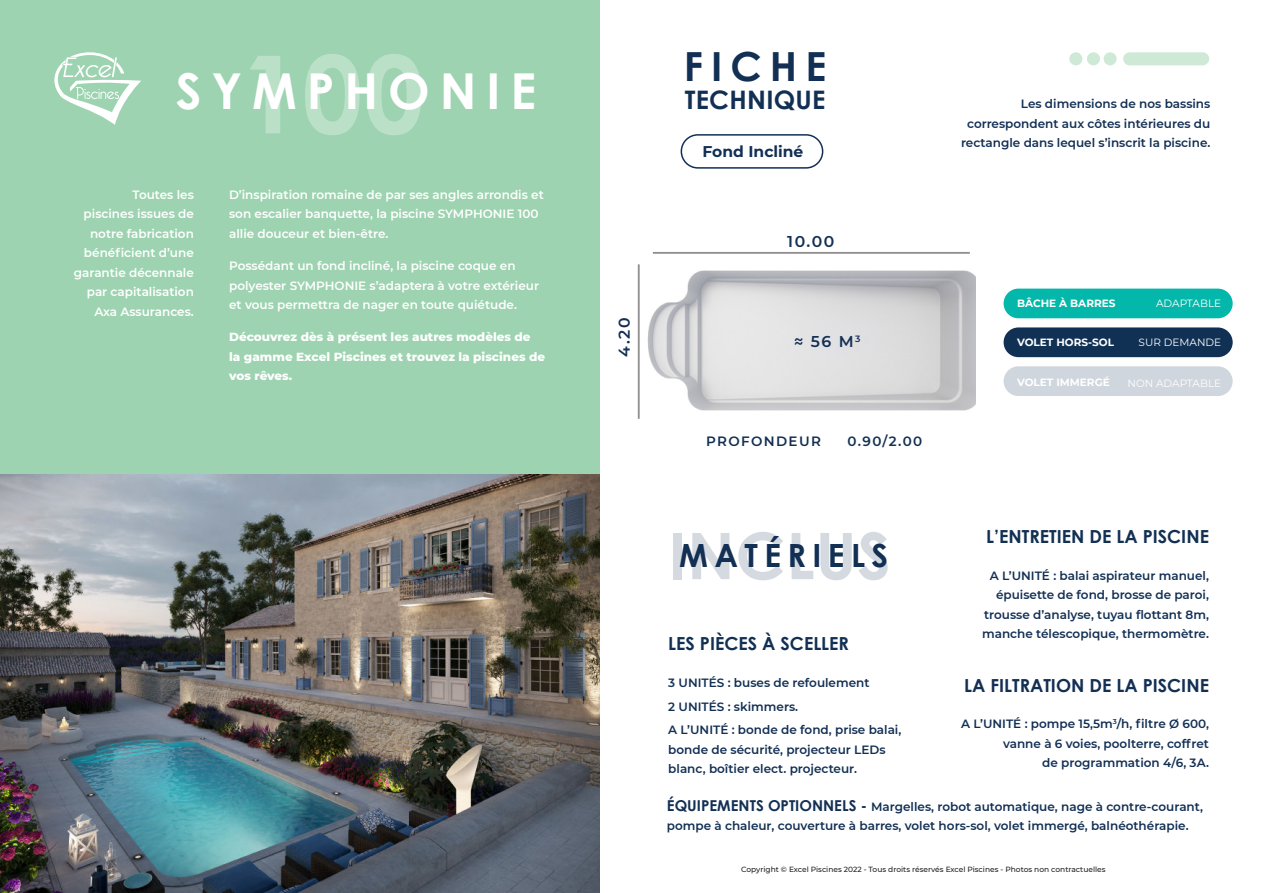
<style>
.page{position:relative;width:1263px;height:893px;background:#fff}
.page>*{position:absolute;margin:0;border:0;box-sizing:border-box;transform-origin:0 0}
.t1{font:700 108px "Century Gothic";color:#fff}
.t2{font:700 64.35px "Century Gothic";letter-spacing:.01em;color:#122f54}
.t3{font:700 49.5px "Century Gothic";letter-spacing:.2em;color:#fff}
.t4{font:700 40.2px "Century Gothic";letter-spacing:.2em;color:#122f54}
.t5{font:700 31.95px "Century Gothic";letter-spacing:.2em;color:#122f54}
.t6{font:700 25.5px "Century Gothic";letter-spacing:.01em;color:#122f54}
.t7{font:700 18px "Century Gothic";color:#122f54}
.t8{font:600 15.6px "Montserrat";letter-spacing:.1em;color:#122f54}
.t9{font:700 15.6px "Montserrat";color:#122f54}
.t10{font:600 13.5px "Montserrat";letter-spacing:.1em;color:#122f54}
.t11{font:600 12px/19.5px "Montserrat";color:#122f54;text-align:right}
.t12{font:600 12px/19.5px "Montserrat";color:#fff}
.t13{font:800 12px/19.5px "Montserrat";color:#fff}
.t14{font:700 10.5px "Montserrat";color:#fff}
.t15{font:10.5px "Montserrat";color:#fff}
.t16{font:500 7.5px "Montserrat";color:#231f20}
.s1{font-family:"Century Gothic";font-weight:700;font-size:15px}
</style>
<div class="page">
<div style="left:681px;top:134px;width:142px;height:35px;border:2px solid #122f54;border-radius:17px"></div>
<img style="left:637px;top:264px;width:339px;height:155px">
<div style="left:0;top:0;width:599px;height:891px;background:#9dd3b0"></div>
<img style="left:0;top:475px;width:599px;height:418px">
<svg style="left:54px;top:52px;width:87px;height:73px"></svg>
<hr style="left:653px;top:252px;width:317px;height:2px;background:#231f20">
<hr style="left:638px;top:264px;width:2px;height:155px;background:#231f20">
<div style="left:1123px;top:52px;width:86px;height:13px;background:#cee9d6;border-radius:7px"></div>
<svg style="left:1103px;top:52px;width:14px;height:13px"></svg>
<div style="left:1087px;top:52px;width:13px;height:13px;background:#cee9d6;border-radius:50%"></div>
<svg style="left:1069px;top:52px;width:13px;height:13px"></svg>
<div style="left:1003px;top:366px;width:230px;height:30px;background:#d0d6dd;border-radius:15px"></div>
<div style="left:1003px;top:327px;width:230px;height:30px;background:#103054;border-radius:15px"></div>
<div style="left:1003px;top:289px;width:230px;height:29px;background:#03b8aa;border-radius:15px"></div>
<h1 class="t1" style="left:240px;top:33px;width:186px">100</h1>
<h3 class="t3" style="left:176px;top:63px;width:362px">SYMPHONIE</h3>
<p class="t12" style="left:74px;top:185px;width:122px;text-align:right">Toutes les<br>piscines issues de notre fabrication bénéficient d’une garantie décennale par capitalisation<br>Axa Assurances.</p>
<p class="t12" style="left:229px;top:185px;width:316px">D’inspiration romaine de par ses angles arrondis et son escalier banquette, la piscine SYMPHONIE 100 allie douceur et bien-être.</p>
<p class="t12" style="left:229px;top:256px;width:311px">Possédant un fond incliné, la piscine coque en polyester SYMPHONIE s’adaptera à votre extérieur et vous permettra de nager en toute quiétude.</p>
<p class="t13" style="left:229px;top:328px;width:318px">Découvrez dès à présent les autres modèles de<br>la gamme Excel Piscines et trouvez la piscines de vos rêves.</p>
<h3 class="t8" style="left:616px;top:357px;width:41px;rotate:-90deg">4.20</h3>
<h3 class="t4" style="left:684px;top:44px;width:144px">FICHE</h3>
<h3 class="t6" style="left:685px;top:85px;width:142px">TECHNIQUE</h3>
<h3 class="t9" style="left:702px;top:143px;width:102px">Fond Incliné</h3>
<h3 class="t8" style="left:787px;top:233px;width:49px">10.00</h3>
<h3 class="t8" style="left:794px;top:331px;width:68px">≈ 56 M<sup>3</sup></h3>
<p class="t10" style="left:706px;top:434px;width:116px">PROFONDEUR</p>
<p class="t10" style="left:848px;top:432px;width:76px">0.90/2.00</p>
<h2 class="t2" style="left:668px;top:519px;width:224px">INCLUS</h2>
<h3 class="t5" style="left:679px;top:538px;width:211px">MATÉRIELS</h3>
<h3 class="t7" style="left:668px;top:634px;width:182px">LES PIÈCES À SCELLER</h3>
<p class="t11" style="left:668px;top:671px;width:235px;line-height:23.7px;text-align:left">3 UNITÉS : buses de refoulement<br>2 UNITÉS : skimmers.<br>A L’UNITÉ : bonde de fond, prise balai,</p>
<p class="t11" style="left:668px;top:740px;width:219px;text-align:left">bonde de sécurité, projecteur LEDs blanc, boîtier elect. projecteur.</p>
<p class="t11" style="left:961px;top:95px;width:251px">Les dimensions de nos bassins correspondent aux côtes intérieures du rectangle dans lequel s’inscrit la piscine.</p>
<p class="t14" style="left:1017px;top:298px;width:100px">BÂCHE À BARRES</p>
<p class="t15" style="left:1156px;top:298px;width:67px">ADAPTABLE</p>
<p class="t14" style="left:1017px;top:336px;width:99px">VOLET HORS-SOL</p>
<p class="t15" style="left:1138px;top:336px;width:84px">SUR DEMANDE</p>
<p class="t14" style="left:1017px;top:376px;width:94px">VOLET IMMERGÉ</p>
<p class="t15" style="left:1127px;top:377px;width:95px">NON ADAPTABLE</p>
<h3 class="t7" style="left:986px;top:527px;width:224px">L’ENTRETIEN DE LA PISCINE</h3>
<p class="t11" style="left:982px;top:566px;width:228px">A L’UNITÉ : balai aspirateur manuel, épuisette de fond, brosse de paroi, trousse d’analyse, tuyau flottant 8m, manche télescopique, thermomètre.</p>
<h3 class="t7" style="left:964px;top:675px;width:246px">LA FILTRATION DE LA PISCINE</h3>
<p class="t11" style="left:961px;top:714px;width:249px">A L’UNITÉ : pompe 15,5m<sup>3</sup>/h, filtre Ø 600, vanne à 6 voies, poolterre, coffret<br>de programmation 4/6, 3A.</p>
<p class="t11" style="left:667px;top:797px;width:538px;text-align:left"><span class="s1">ÉQUIPEMENTS OPTIONNELS -</span> Margelles, robot automatique, nage à contre-courant, pompe à chaleur, couverture à barres, volet hors-sol, volet immergé, balnéothérapie.</p>
<p class="t16" style="left:741px;top:866px;width:366px">Copyright © Excel Piscines 2022 - Tous droits réservés Excel Piscines - Photos non contractuelles</p>
</div>
